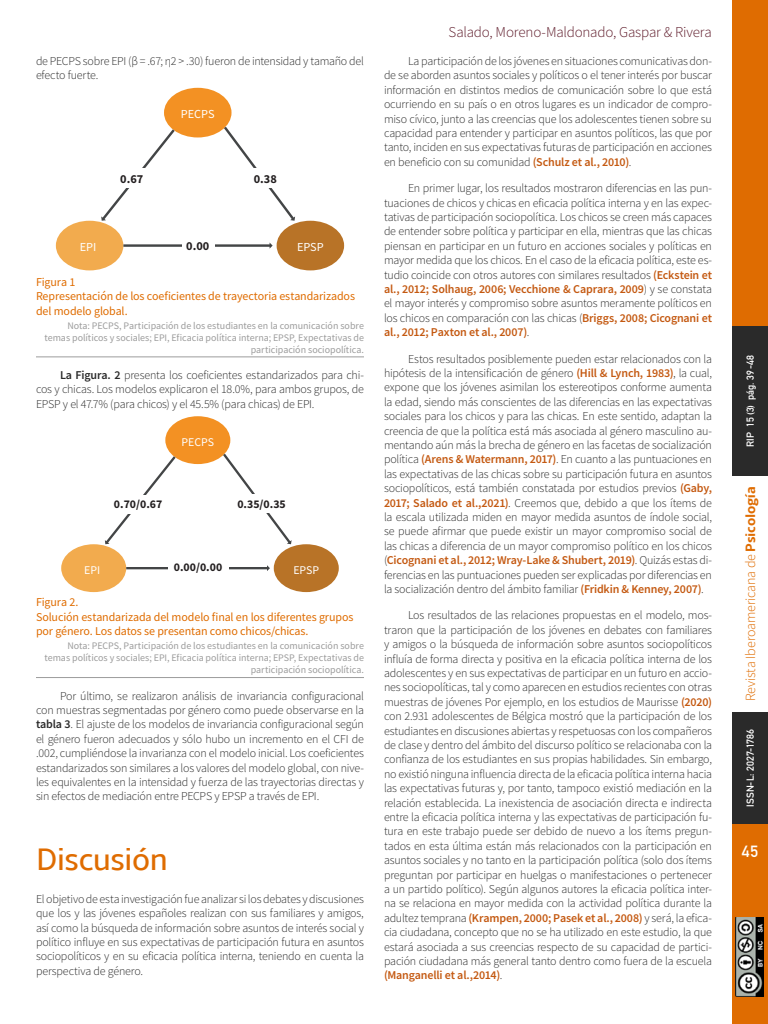
<style>
.page{position:relative;width:768px;height:1024px;background:#fff}
.page>*{position:absolute;margin:0;border:0;box-sizing:border-box;transform-origin:0 0}
.t1{font:32px "Amble";letter-spacing:-.035em;color:#df6c01}
.t2{font:700 16px "DIN Alternate";color:#fff}
.t3{font:300 15px "Source Sans Pro";letter-spacing:-.015em;color:#5f1c2b}
.t4{font:300 14px "Source Sans Pro";letter-spacing:-.01em;color:#df6c01}
.t5{font:12.2px "Source Sans Pro";color:#fff}
.t6{font:700 12.2px "Source Sans Pro";color:#231f20}
.t7{font:300 12px/14.4px "Source Sans Pro";letter-spacing:-.02em;color:#2a2a2a;text-align:justify}
.t8{font:12px/14.4px "Source Sans Pro";letter-spacing:-.01em;color:#df6c01}
.t9{font:700 11.8px "Source Sans Pro";color:#231f20}
.t10{font:11.8px "Source Sans Pro";color:#fff}
.t11{font:10px/12px "Source Sans Pro";letter-spacing:-.005em;color:#9c9c9c;text-align:right}
.t12{font:700 10px "DIN Alternate";letter-spacing:.01em;color:#fff}
.s1{font-weight:600}
.s2{font-weight:600;color:#c45911}
.s3{font-family:"Amble";font-weight:700}
</style>
<div class="page">
<hr style="left:36px;top:357px;width:328px;height:1px;background:#9c9c9c">
<hr style="left:36px;top:677px;width:328px;height:1px;background:#9c9c9c">
<div style="left:164px;top:88px;width:68px;height:49px;background:#f39123;border-radius:50%"></div>
<div style="left:56px;top:221px;width:67px;height:49px;background:#f2ab4e;border-radius:50%"></div>
<div style="left:277px;top:221px;width:67px;height:49px;background:#b87327;border-radius:50%"></div>
<svg style="left:101px;top:129px;width:74px;height:92px"></svg>
<svg style="left:224px;top:127px;width:71px;height:94px"></svg>
<svg style="left:123px;top:243px;width:150px;height:6px"></svg>
<div style="left:182px;top:234px;width:32px;height:23px;background:#fff"></div>
<div style="left:250px;top:169px;width:36px;height:19px;background:#fff"></div>
<div style="left:116px;top:169px;width:35px;height:19px;background:#fff"></div>
<div style="left:165px;top:416px;width:65px;height:48px;background:#f39123;border-radius:50%"></div>
<div style="left:61px;top:544px;width:65px;height:48px;background:#f2ab4e;border-radius:50%"></div>
<div style="left:274px;top:544px;width:65px;height:48px;background:#b87327;border-radius:50%"></div>
<svg style="left:105px;top:456px;width:71px;height:88px"></svg>
<svg style="left:223px;top:454px;width:69px;height:90px"></svg>
<svg style="left:126px;top:565px;width:144px;height:6px"></svg>
<div style="left:168px;top:557px;width:60px;height:22px;background:#fff"></div>
<div style="left:233px;top:494px;width:58px;height:19px;background:#fff"></div>
<div style="left:109px;top:495px;width:59px;height:18px;background:#fff"></div>
<div style="left:732px;top:712px;width:36px;height:312px;background:#df6c01"></div>
<div style="left:732px;top:0;width:36px;height:476px;background:#df6c01"></div>
<div style="left:732px;top:326px;width:36px;height:150px;background:#2a2a2a"></div>
<div style="left:732px;top:712px;width:36px;height:112px;background:#2a2a2a"></div>
<img style="left:736px;top:917px;width:27px;height:80px">
<p class="t7" style="left:36px;top:54px;width:330px">de PECPS sobre EPI (β = .67; η2 &gt; .30) fueron de intensidad y tamaño del efecto fuerte.</p>
<p class="t5" style="left:181px;top:106px;width:35px">PECPS</p>
<p class="t6" style="left:120px;top:171px;width:25px">0.67</p>
<p class="t6" style="left:254px;top:171px;width:25px">0.38</p>
<p class="t6" style="left:186px;top:237px;width:25px">0.00</p>
<p class="t8" style="left:36px;top:275px;width:321px">Figura 1<br>Representación de los coeficientes de trayectoria estandarizados del modelo global.</p>
<p class="t11" style="left:45px;top:319px;width:321px">Nota: PECPS, Participación de los estudiantes en la comunicación sobre temas políticos y sociales; EPI, Eficacia política interna; EPSP, Expectativas de participación sociopolítica.</p>
<p class="t7" style="left:36px;top:368px;width:330px;text-indent:24px"><span class="s1">La Figura. 2</span> presenta los coeficientes estandarizados para chi&shy;cos y chicas. Los modelos explicaron el 18.0%, para ambos grupos, de EPSP y el 47.7% (para chicos) y el 45.5% (para chicas) de EPI.</p>
<p class="t10" style="left:182px;top:434px;width:34px">PECPS</p>
<p class="t5" style="left:80px;top:239px;width:18px">EPI</p>
<p class="t5" style="left:297px;top:239px;width:28px">EPSP</p>
<p class="t9" style="left:114px;top:496px;width:50px">0.70/0.67</p>
<p class="t9" style="left:237px;top:496px;width:50px">0.35/0.35</p>
<p class="t9" style="left:174px;top:559px;width:50px">0.00/0.00</p>
<p class="t8" style="left:36px;top:595px;width:319px">Figura 2.<br>Solución estandarizada del modelo final en los diferentes grupos por género. Los datos se presentan como chicos/chicas.</p>
<p class="t11" style="left:45px;top:640px;width:321px">Nota: PECPS, Participación de los estudiantes en la comunicación sobre temas políticos y sociales; EPI, Eficacia política interna; EPSP, Expectativas de participación sociopolítica.</p>
<p class="t7" style="left:36px;top:689px;width:329px;text-indent:24px">Por último, se realizaron análisis de invariancia configuracional con muestras segmentadas por género como puede observarse en la <span class="s1">tabla 3</span>. El ajuste de los modelos de invariancia configuracional según el género fueron adecuados y sólo hubo un incremento en el CFI de .002, cumpliéndose la invarianza con el modelo inicial. Los coeficientes estandarizados son similares a los valores del modelo global, con nive&shy;les equivalentes en la intensidad y fuerza de las trayectorias directas y sin efectos de mediación entre PECPS y EPSP a través de EPI.</p>
<p class="t10" style="left:84px;top:562px;width:17px">EPI</p>
<p class="t10" style="left:293px;top:562px;width:27px">EPSP</p>
<h1 class="t1" style="left:36px;top:841px;width:134px">Discusión</h1>
<p class="t7" style="left:36px;top:892px;width:330px">El objetivo de esta investigación fue analizar si los debates y discusiones que los y las jóvenes españoles realizan con sus familiares y amigos, así como la búsqueda de información sobre asuntos de interés social y político influye en sus expectativas de participación futura en asuntos sociopolíticos y en su eficacia política interna, teniendo en cuenta la perspectiva de género.</p>
<p class="t3" style="left:449px;top:23px;width:265px">Salado, Moreno-Maldonado, Gaspar &amp; Rivera</p>
<p class="t7" style="left:384px;top:54px;width:330px;text-indent:24px">La participación de los jóvenes en situaciones comunicativas don&shy;de se aborden asuntos sociales y políticos o el tener interés por buscar información en distintos medios de comunicación sobre lo que está ocurriendo en su país o en otros lugares es un indicador de compro&shy;miso cívico, junto a las creencias que los adolescentes tienen sobre su capacidad para entender y participar en asuntos políticos, las que por tanto, inciden en sus expectativas futuras de participación en acciones en beneficio con su comunidad <span class="s2">(Schulz et al., 2010)</span>.</p>
<p class="t7" style="left:384px;top:181px;width:330px;text-indent:24px">En primer lugar, los resultados mostraron diferencias en las pun&shy;tuaciones de chicos y chicas en eficacia política interna y en las expec&shy;tativas de participación sociopolítica. Los chicos se creen más capaces de entender sobre política y participar en ella, mientras que las chicas piensan en participar en un futuro en acciones sociales y políticas en mayor medida que los chicos. En el caso de la eficacia política, este es&shy;tudio coincide con otros autores con similares resultados <span class="s2">(Eckstein et al., 2012; Solhaug, 2006; Vecchione &amp; Caprara, 2009</span>) y se constata el mayor interés y compromiso sobre asuntos meramente políticos en los chicos en comparación con las chicas (<span class="s2">Briggs, 2008; Cicognani et al., 2012; Paxton et al., 2007)</span>.</p>
<p class="t7" style="left:384px;top:351px;width:330px;text-indent:24px">Estos resultados posiblemente pueden estar relacionados con la hipótesis de la intensificación de género <span class="s2">(Hill &amp; Lynch, 1983)</span>, la cual, expone que los jóvenes asimilan los estereotipos conforme aumenta la edad, siendo más conscientes de las diferencias en las expectativas sociales para los chicos y para las chicas. En este sentido, adaptan la creencia de que la política está más asociada al género masculino au&shy;mentando aún más la brecha de género en las facetas de socialización política <span class="s2">(Arens &amp; Watermann, 2017)</span>. En cuanto a las puntuaciones en las expectativas de las chicas sobre su participación futura en asuntos sociopolíticos, está también constatada por estudios previos <span class="s2">(Gaby, 2017; Salado et al.,2021)</span>. Creemos que, debido a que los ítems de la escala utilizada miden en mayor medida asuntos de índole social, se puede afirmar que puede existir un mayor compromiso social de las chicas a diferencia de un mayor compromiso político en los chicos (<span class="s2">Cicognani et al., 2012; Wray-Lake &amp; Shubert, 2019)</span>. Quizás estas di&shy;ferencias en las puntuaciones pueden ser explicadas por diferencias en la socialización dentro del ámbito familiar <span class="s2">(Fridkin &amp; Kenney, 2007)</span>.</p>
<p class="t7" style="left:384px;top:608px;width:330px;text-indent:24px">Los resultados de las relaciones propuestas en el modelo, mos&shy;traron que la participación de los jóvenes en debates con familiares y amigos o la búsqueda de información sobre asuntos sociopolíticos influía de forma directa y positiva en la eficacia política interna de los adolescentes y en sus expectativas de participar en un futuro en accio&shy;nes sociopolíticas, tal y como aparecen en estudios recientes con otras muestras de jóvenes Por ejemplo, en los estudios de Maurisse <span class="s2">(2020) </span>con 2.931 adolescentes de Bélgica mostró que la participación de los estudiantes en discusiones abiertas y respetuosas con los compañeros de clase y dentro del ámbito del discurso político se relacionaba con la confianza de los estudiantes en sus propias habilidades. Sin embargo, no existió ninguna influencia directa de la eficacia política interna hacia las expectativas futuras y, por tanto, tampoco existió mediación en la relación establecida. La inexistencia de asociación directa e indirecta entre la eficacia política interna y las expectativas de participación fu&shy;tura en este trabajo puede ser debido de nuevo a los ítems pregun&shy;tados en esta última están más relacionados con la participación en asuntos sociales y no tanto en la participación política (solo dos ítems preguntan por participar en huelgas o manifestaciones o pertenecer a un partido político). Según algunos autores la eficacia política inter&shy;na se relaciona en mayor medida con la actividad política durante la adultez temprana <span class="s2">(Krampen, 2000; Pasek et al., 2008)</span> y será, la efica&shy;cia ciudadana, concepto que no se ha utilizado en este estudio, la que estará asociada a sus creencias respecto de su capacidad de partici&shy;pación ciudadana más general tanto dentro como fuera de la escuela <span class="s2">(Manganelli et al.,2014)</span>.</p>
<p class="t12" style="left:743px;top:447px;width:94px;rotate:-90deg">RIP 15 (3) pág. 39-48</p>
<p class="t4" style="left:742px;top:701px;width:216px;rotate:-90deg">Revista Iberoamericana de <span class="s3">Psicología</span></p>
<p class="t12" style="left:743px;top:807px;width:79px;rotate:-90deg">ISSN-L: 2027-1786</p>
<h2 class="t2" style="left:742px;top:839px;width:18px">45</h2>
</div>
